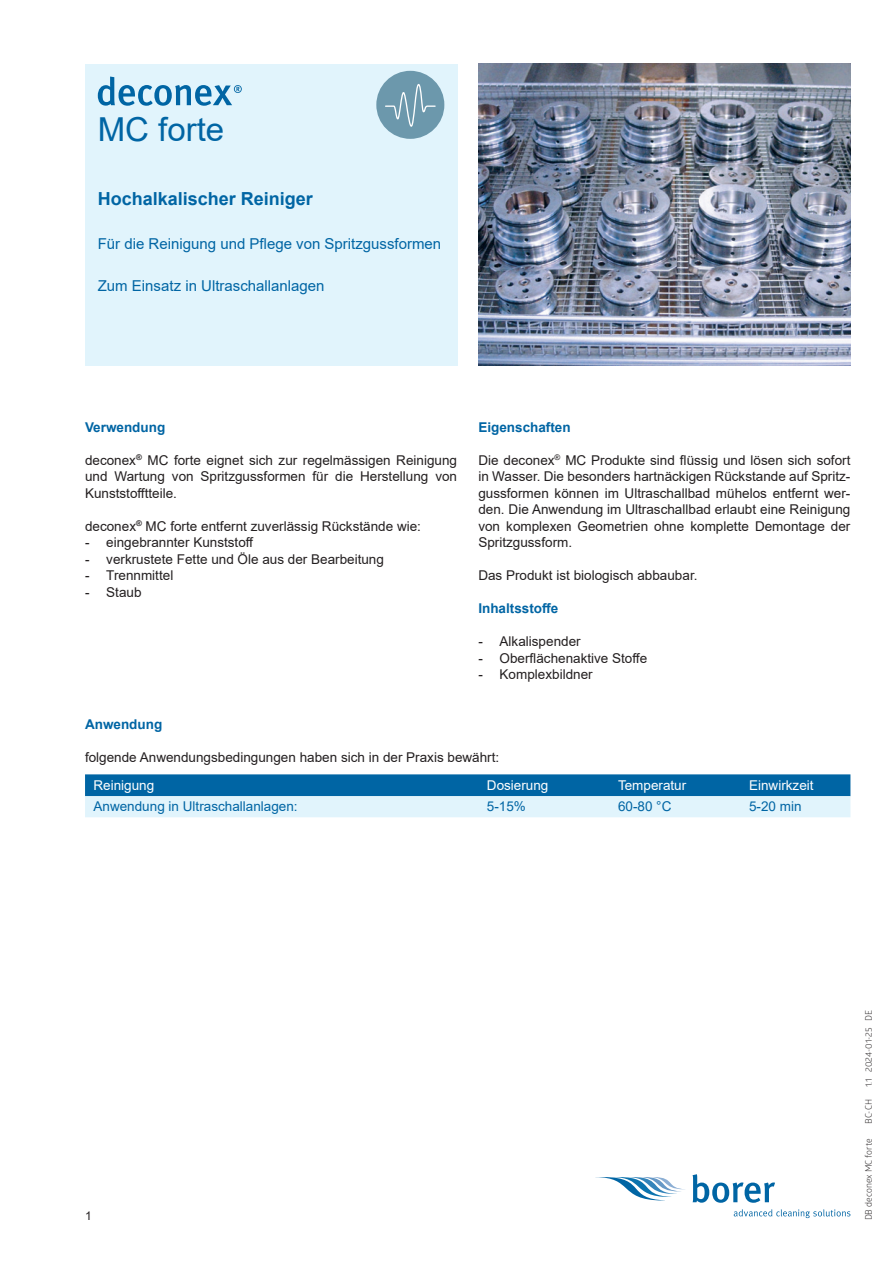
<style>
.page{position:relative;width:893px;height:1263px;background:#fff}
.page>*{position:absolute;margin:0;border:0;box-sizing:border-box;transform-origin:0 0}
.t1{font:33px "Arial";color:#0065a4}
.t2{font:700 18px "Arial";color:#0065a4}
.t3{font:15px "Arial";color:#0065a4}
.t4{font:13.5px/16.5px "Arial";color:#231f20;text-align:justify}
.t5{font:13.5px "Arial";color:#0065a4}
.t6{font:700 13.5px "Arial";color:#0065a4}
.t7{font:13.5px "Arial";color:#fff}
.t8{font:12px "Arial";color:#231f20}
.t9{font:9px "Glober";color:#231f20}
</style>
<div class="page">
<div style="left:85px;top:64px;width:372px;height:302px;background:#e1f4fc"></div>
<svg style="left:98px;top:77px;width:144px;height:29px"></svg>
<svg style="left:595px;top:1177px;width:90px;height:23px"></svg>
<svg style="left:693px;top:1174px;width:82px;height:29px"></svg>
<svg style="left:734px;top:1209px;width:116px;height:9px"></svg>
<div style="left:376px;top:71px;width:68px;height:68px;background:#6c98ac;border-radius:50%"></div>
<svg style="left:384px;top:84px;width:52px;height:43px"></svg>
<img style="left:478px;top:64px;width:372px;height:302px">
<svg style="left:85px;top:774px;width:765px;height:43px;background:#70accf"></svg>
<h1 class="t1" style="left:98px;top:107px;width:128px">MC forte</h1>
<h2 class="t2" style="left:98px;top:186px;width:217px">Hochalkalischer Reiniger</h2>
<p class="t3" style="left:98px;top:233px;width:345px">Für die Reinigung und Pflege von Spritzgussformen</p>
<p class="t3" style="left:98px;top:275px;width:228px">Zum Einsatz in Ultraschallanlagen</p>
<p class="t6" style="left:85px;top:417px;width:82px">Verwendung</p>
<p class="t4" style="left:85px;top:451px;width:374px">deconex<sup>®</sup> MC forte eignet sich zur regelmässigen Reinigung und Wartung von Spritzgussformen für die Herstellung von Kunststofftteile.</p>
<p class="t4" style="left:85px;top:517px;width:337px">deconex<sup>®</sup> MC forte entfernt zuverlässig Rückstände wie:</p>
<p class="t4" style="left:85px;top:534px;width:170px">- eingebrannter Kunststoff</p>
<p class="t4" style="left:85px;top:550px;width:300px">- verkrustete Fette und Öle aus der Bearbeitung</p>
<p class="t4" style="left:85px;top:567px;width:90px">- Trennmittel</p>
<p class="t4" style="left:85px;top:583px;width:58px">- Staub</p>
<p class="t6" style="left:478px;top:417px;width:94px">Eigenschaften</p>
<p class="t4" style="left:478px;top:451px;width:374px">Die deconex<sup>®</sup> MC Produkte sind flüssig und lösen sich sofort in Wasser. Die besonders hartnäckigen Rückstande auf Spritz&shy;gussformen können im Ultraschallbad mühelos entfernt wer&shy;den. Die Anwendung im Ultraschallbad erlaubt eine Reinigung von komplexen Geometrien ohne komplette Demontage der Spritzgussform.</p>
<p class="t4" style="left:478px;top:567px;width:221px">Das Produkt ist biologisch abbaubar.</p>
<p class="t6" style="left:478px;top:599px;width:81px">Inhaltsstoffe</p>
<p class="t4" style="left:478px;top:633px;width:104px">- Alkalispender</p>
<p class="t4" style="left:478px;top:649px;width:170px">- Oberflächenaktive Stoffe</p>
<p class="t4" style="left:478px;top:666px;width:116px">- Komplexbildner</p>
<p class="t6" style="left:85px;top:714px;width:79px">Anwendung</p>
<p class="t4" style="left:85px;top:748px;width:416px">folgende Anwendungsbedingungen haben sich in der Praxis bewährt:</p>
<p class="t7" style="left:94px;top:776px;width:62px">Reinigung</p>
<p class="t7" style="left:487px;top:776px;width:63px">Dosierung</p>
<p class="t7" style="left:618px;top:776px;width:70px">Temperatur</p>
<p class="t7" style="left:749px;top:776px;width:66px">Einwirkzeit</p>
<p class="t5" style="left:94px;top:797px;width:206px">Anwendung in Ultraschallanlagen:</p>
<p class="t5" style="left:487px;top:797px;width:41px">5-15%</p>
<p class="t5" style="left:618px;top:797px;width:55px">60-80 °C</p>
<p class="t5" style="left:749px;top:797px;width:54px">5-20 min</p>
<p class="t8" style="left:85px;top:1208px;width:8px">1</p>
<p class="t9" style="left:862px;top:1087px;width:79px;rotate:-90deg">1.1 2024-01-25 DE</p>
<p class="t9" style="left:862px;top:1124px;width:26px;rotate:-90deg">BC-CH</p>
<p class="t9" style="left:862px;top:1220px;width:83px;rotate:-90deg">DB deconex MC forte</p>
</div>
